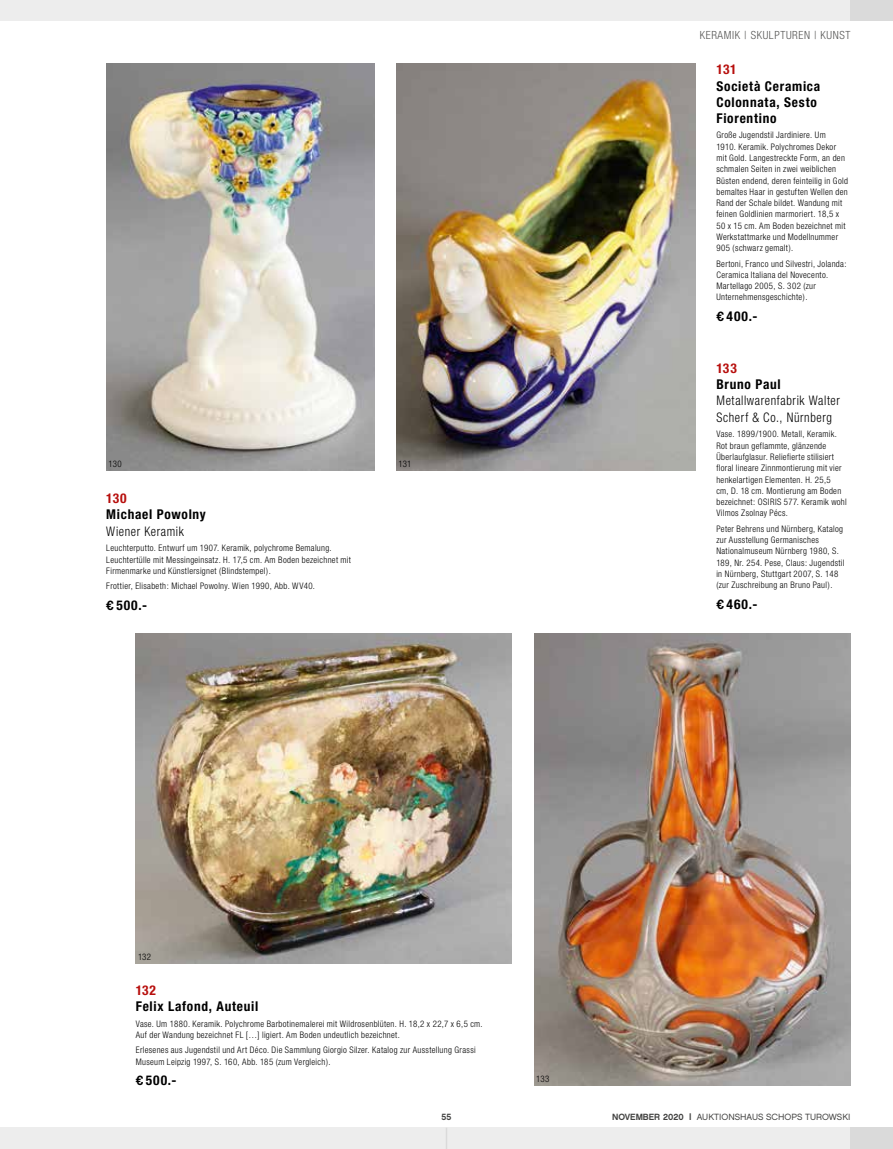
<style>
.page{position:relative;width:893px;height:1149px;background:#fff}
.page>*{position:absolute;margin:0;border:0;box-sizing:border-box;transform-origin:0 0}
.t1{font:700 condensed 13.5px/16.2px "Helvetica Neue";letter-spacing:.055em;color:#000}
.t2{font:700 condensed 13.5px "Helvetica Neue";letter-spacing:.03em;color:#b70e0c}
.t3{font:300 condensed 13.2px/16.5px "Helvetica Neue";letter-spacing:.05em;color:#000;scale:.94 1}
.t4{font:300 condensed 11.25px "Helvetica Neue";letter-spacing:.055em;color:#575756}
.t5{font:300 condensed 9px/11.2px "Helvetica Neue";letter-spacing:.035em;color:#000}
.t6{font:9px "Chalet London Nineteen Sixty";color:#424241}
.t7{font:9px "Chalet New York Nineteen Sixty";color:#424241}
.s1{font-family:"Univers";font-stretch:normal}
.s2{font-family:"Chalet New York Nineteen Sixty"}
</style>
<div class="page">
<div style="left:0;top:0;width:893px;height:21px;background:#ededed"></div>
<div style="left:0;top:1127px;width:893px;height:21px;background:#ededed"></div>
<div style="left:850px;top:0;width:43px;height:21px;background:#dadada"></div>
<div style="left:850px;top:1127px;width:43px;height:21px;background:#dadada"></div>
<svg style="left:446px;top:1128px;width:1px;height:20px"></svg>
<img style="left:106px;top:64px;width:268px;height:406px">
<img style="left:396px;top:64px;width:299px;height:406px">
<img style="left:136px;top:633px;width:375px;height:329px">
<img style="left:534px;top:633px;width:316px;height:451px">
<p class="t4" style="left:700px;top:28px;width:152px">KERAMIK | SKULPTUREN | KUNST</p>
<p class="t5" style="left:109px;top:458px;width:15px">130</p>
<p class="t5" style="left:399px;top:458px;width:14px">131</p>
<h1 class="t2" style="left:106px;top:490px;width:22px">130</h1>
<h1 class="t1" style="left:106px;top:506px;width:101px">Michael Powolny</h1>
<h2 class="t3" style="left:106px;top:522px;width:84px">Wiener Keramik</h2>
<p class="t5" style="left:106px;top:542px;width:246px">Leuchterputto. Entwurf um 1907. Keramik, polychrome Bemalung.<br>Leuchtertülle mit Messingeinsatz. H. 17,5 cm. Am Boden bezeichnet mit<br>Firmenmarke und Künstlersignet (Blindstempel).</p>
<p class="t5" style="left:106px;top:580px;width:210px">Frottier, Elisabeth: Michael Powolny. Wien 1990, Abb. WV40.</p>
<h1 class="t1" style="left:106px;top:596px;width:42px"><span class="s1">€</span> 500.-</h1>
<p class="t5" style="left:138px;top:950px;width:14px">132</p>
<h1 class="t2" style="left:136px;top:981px;width:22px">132</h1>
<h1 class="t1" style="left:136px;top:997px;width:124px">Felix Lafond, Auteuil</h1>
<p class="t5" style="left:136px;top:1017px;width:348px">Vase. Um 1880. Keramik. Polychrome Barbotinemalerei mit Wildrosenblüten. H. 18,2 x 22,7 x 6,5 cm.<br>Auf der Wandung bezeichnet FL […] ligiert. Am Boden undeutlich bezeichnet.</p>
<p class="t5" style="left:136px;top:1044px;width:341px">Erlesenes aus Jugendstil und Art Déco. Die Sammlung Giorgio Silzer. Katalog zur Ausstellung Grassi<br>Museum Leipzig 1997, S. 160, Abb. 185 (zum Vergleich).</p>
<h1 class="t1" style="left:136px;top:1071px;width:42px"><span class="s1">€</span> 500.-</h1>
<p class="t5" style="left:536px;top:1072px;width:15px">133</p>
<h1 class="t2" style="left:716px;top:61px;width:22px">131</h1>
<h1 class="t1" style="left:716px;top:77px;width:105px">Società Ceramica<br>Colonnata, Sesto<br>Fiorentino</h1>
<p class="t5" style="left:716px;top:129px;width:133px">Große Jugendstil Jardiniere. Um<br>1910. Keramik. Polychromes Dekor mit Gold. Langestreckte Form, an den schmalen Seiten in zwei weiblichen Büsten endend, deren feinteilig in Gold bemaltes Haar in gestuften Wellen den Rand der Schale bildet. Wandung mit feinen Goldlinien marmoriert. 18,5 x 50 x 15 cm. Am Boden bezeichnet mit Werkstattmarke und Modellnummer 905 (schwarz gemalt).</p>
<p class="t5" style="left:716px;top:257px;width:132px">Bertoni, Franco und Silvestri, Jolanda:<br>Ceramica Italiana del Novecento.<br>Martellago 2005, S. 302 (zur Unternehmensgeschichte).</p>
<h1 class="t1" style="left:716px;top:307px;width:42px"><span class="s1">€</span> 400.-</h1>
<h1 class="t2" style="left:716px;top:359px;width:22px">133</h1>
<h1 class="t1" style="left:716px;top:376px;width:66px">Bruno Paul</h1>
<h2 class="t3" style="left:716px;top:392px;width:133px">Metallwarenfabrik Walter<br>Scherf &amp; Co., Nürnberg</h2>
<p class="t5" style="left:716px;top:428px;width:132px">Vase. 1899/1900. Metall, Keramik.<br>Rot braun geflammte, glänzende Überlaufglasur. Reliefierte stilisiert floral lineare Zinnmontierung mit vier henkelartigen Elementen. H. 25,5<br>cm, D. 18 cm. Montierung am Boden bezeichnet: OSIRIS 577. Keramik wohl Vilmos Zsolnay Pécs.</p>
<p class="t5" style="left:716px;top:522px;width:130px">Peter Behrens und Nürnberg, Katalog zur Ausstellung Germanisches Nationalmuseum Nürnberg 1980, S.<br>189, Nr. 254. Pese, Claus: Jugendstil in Nürnberg, Stuttgart 2007, S. 148 (zur Zuschreibung an Bruno Paul).</p>
<h1 class="t1" style="left:716px;top:595px;width:43px"><span class="s1">€</span> 460.-</h1>
<p class="t7" style="left:442px;top:1110px;width:11px">55</p>
<p class="t6" style="left:612px;top:1110px;width:240px"><span class="s2">NOVEMBER 2020 |</span> AUKTIONSHAUS SCHOPS TUROWSKI</p>
</div>
